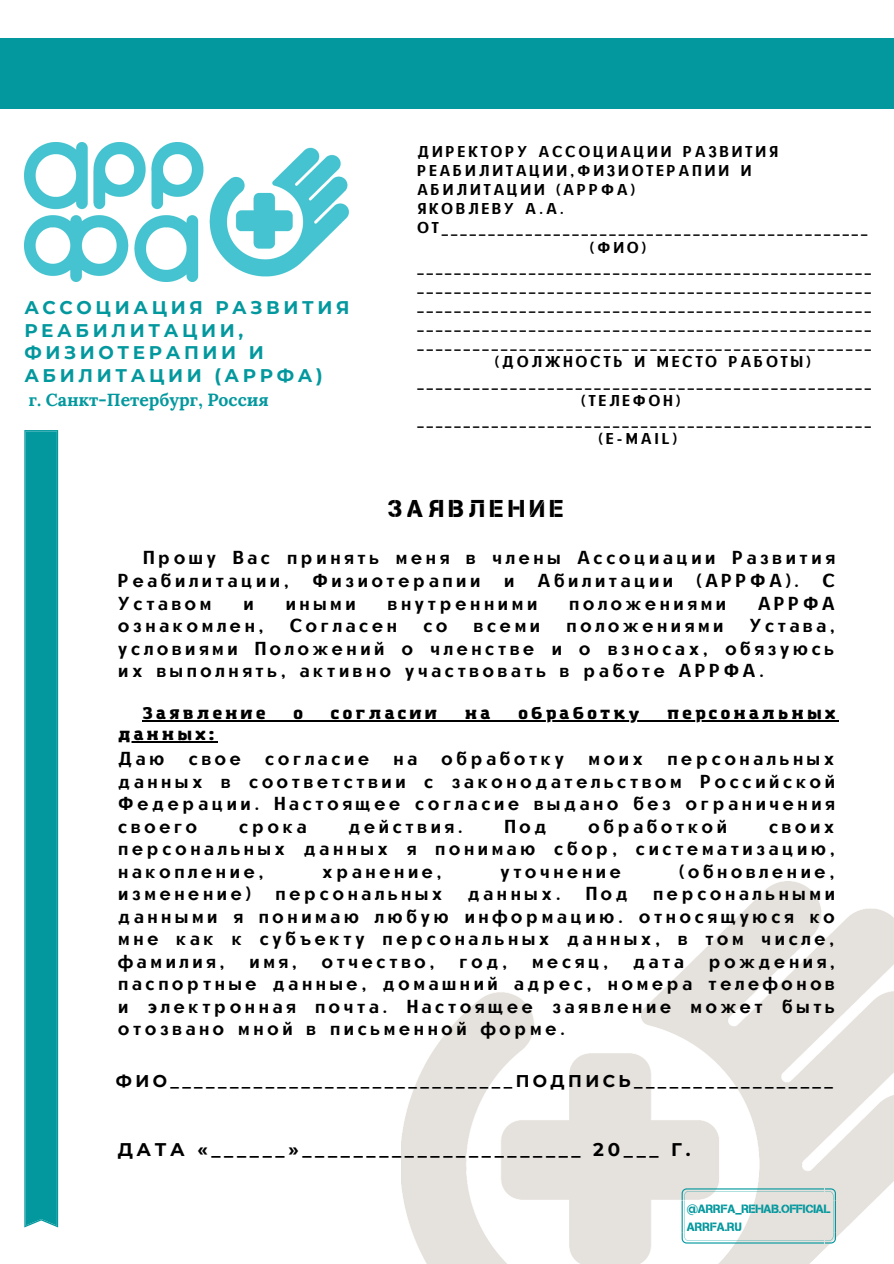
<style>
.page{position:relative;width:894px;height:1264px;background:#fff}
.page>*{position:absolute;margin:0;border:0;box-sizing:border-box;transform-origin:0 0}
.t1{font:24.3px "Capture Smallz Clean";letter-spacing:.2em;color:#000}
.t2{font:18.3px/22.5px "CAT Neuzeit";letter-spacing:.2em;color:#000;text-align:justify}
.t3{font:700 18.3px/22.5px "Montserrat";letter-spacing:.2em;color:#03989e}
.t4{font:700 18.3px "Montserrat";letter-spacing:.2em;color:#000}
.t5{font:700 17.55px "Lora";color:#03989e}
.t6{font:700 16.95px "Montserrat";letter-spacing:.2em;color:#000}
.t7{font:900 16.8px "Amazing Grotesk";letter-spacing:.2em;color:#000}
.t8{font:15.3px/19.2px "CAT Neuzeit";letter-spacing:.2em;color:#000}
.t9{font:12px "Capture Smallz Clean";letter-spacing:-.01em;color:#03989e}
</style>
<div class="page">
<div style="left:0;top:38px;width:893px;height:71px;background:#03989e"></div>
<svg style="left:24px;top:430px;width:34px;height:797px;background:#0a9ba0"></svg>
<img style="left:401px;top:881px;width:492px;height:382px">
<img style="left:24px;top:143px;width:325px;height:138px">
<hr style="left:142px;top:720px;width:696px;height:1px;background:#000">
<hr style="left:118px;top:741px;width:100px;height:1px;background:#000">
<svg style="left:681px;top:1188px;width:154px;height:55px"></svg>
<p class="t3" style="left:24px;top:296px;width:327px">АССОЦИАЦИЯ РАЗВИТИЯ<br>РЕАБИЛИТАЦИИ,<br>ФИЗИОТЕРАПИИ И<br>АБИЛИТАЦИИ (АРРФА)</p>
<p class="t5" style="left:28px;top:388px;width:242px">г. Санкт-Петербург, Россия</p>
<p class="t8" style="left:417px;top:141px;width:362px">ДИРЕКТОРУ АССОЦИАЦИИ РАЗВИТИЯ<br>РЕАБИЛИТАЦИИ,ФИЗИОТЕРАПИИ И<br>АБИЛИТАЦИИ (АРРФА)</p>
<p class="t8" style="left:417px;top:199px;width:148px">ЯКОВЛЕВУ А.А.</p>
<p class="t8" style="left:417px;top:218px;width:451px">ОТ______________________________________________</p>
<p class="t8" style="left:590px;top:237px;width:57px">(ФИО)</p>
<p class="t8" style="left:417px;top:256px;width:455px;text-align:justify">_________________________________________________ _________________________________________________ _________________________________________________ _________________________________________________</p>
<p class="t8" style="left:417px;top:333px;width:455px">_________________________________________________</p>
<p class="t8" style="left:495px;top:352px;width:316px">(ДОЛЖНОСТЬ И МЕСТО РАБОТЫ)</p>
<p class="t8" style="left:417px;top:371px;width:455px">_________________________________________________</p>
<p class="t8" style="left:581px;top:390px;width:100px">(ТЕЛЕФОН)</p>
<p class="t8" style="left:417px;top:409px;width:455px">_________________________________________________</p>
<p class="t8" style="left:598px;top:429px;width:79px">(E-MAIL)</p>
<p class="t1" style="left:388px;top:495px;width:177px">ЗАЯВЛЕНИЕ</p>
<p class="t2" style="left:118px;top:546px;width:718px;text-indent:25px">Прошу Вас принять меня в члены Ассоциации Развития<br>Реабилитации,</p>
<p class="t2" style="left:312px;top:569px;width:169px">Физиотерапии</p>
<p class="t2" style="left:504px;top:569px;width:12px">и</p>
<p class="t2" style="left:537px;top:569px;width:137px">Абилитации</p>
<p class="t2" style="left:696px;top:569px;width:104px">(АРРФА).</p>
<p class="t2" style="left:822px;top:569px;width:14px">С</p>
<p class="t2" style="left:118px;top:591px;width:95px">Уставом</p>
<p class="t2" style="left:243px;top:591px;width:12px">и</p>
<p class="t2" style="left:286px;top:591px;width:71px">иными</p>
<p class="t2" style="left:387px;top:591px;width:151px">внутренними</p>
<p class="t2" style="left:569px;top:591px;width:158px">положениями</p>
<p class="t2" style="left:758px;top:591px;width:78px">АРРФА</p>
<p class="t2" style="left:118px;top:614px;width:147px">ознакомлен,</p>
<p class="t2" style="left:290px;top:614px;width:108px">Согласен</p>
<p class="t2" style="left:423px;top:614px;width:26px">со</p>
<p class="t2" style="left:474px;top:614px;width:68px">всеми</p>
<p class="t2" style="left:566px;top:614px;width:158px">положениями</p>
<p class="t2" style="left:118px;top:614px;width:718px;text-indent:631px">Устава, условиями Положений о членстве и о взносах, обязуюсь их выполнять, активно участвовать в работе АРРФА.</p>
<p class="t7" style="left:142px;top:706px;width:124px">Заявление</p>
<p class="t7" style="left:293px;top:706px;width:11px">о</p>
<p class="t7" style="left:331px;top:706px;width:108px">согласии</p>
<p class="t7" style="left:465px;top:706px;width:27px">на</p>
<p class="t7" style="left:518px;top:706px;width:123px">обработку</p>
<p class="t7" style="left:667px;top:706px;width:169px">персональных</p>
<p class="t7" style="left:118px;top:727px;width:97px">данных:</p>
<p class="t2" style="left:118px;top:747px;width:48px">Даю</p>
<p class="t2" style="left:189px;top:747px;width:54px">свое</p>
<p class="t2" style="left:265px;top:747px;width:105px">согласие</p>
<p class="t2" style="left:393px;top:747px;width:25px">на</p>
<p class="t2" style="left:441px;top:747px;width:124px">обработку</p>
<p class="t2" style="left:588px;top:747px;width:56px">моих</p>
<p class="t2" style="left:118px;top:747px;width:718px;text-indent:549px">персональных данных в соответствии с законодательством Российской Федерации. Настоящее согласие выдано без ограничения своего</p>
<p class="t2" style="left:239px;top:814px;width:69px">срока</p>
<p class="t2" style="left:348px;top:814px;width:116px">действия.</p>
<p class="t2" style="left:504px;top:814px;width:43px">Под</p>
<p class="t2" style="left:588px;top:814px;width:140px">обработкой</p>
<p class="t2" style="left:118px;top:814px;width:717px;text-indent:650px">своих персональных данных я понимаю сбор, систематизацию, накопление,</p>
<p class="t2" style="left:322px;top:859px;width:121px">хранение,</p>
<p class="t2" style="left:500px;top:859px;width:122px">уточнение</p>
<p class="t2" style="left:679px;top:859px;width:156px">(обновление,</p>
<p class="t2" style="left:118px;top:882px;width:133px">изменение)</p>
<p class="t2" style="left:275px;top:882px;width:168px">персональных</p>
<p class="t2" style="left:467px;top:882px;width:94px">данных.</p>
<p class="t2" style="left:586px;top:882px;width:43px">Под</p>
<p class="t2" style="left:118px;top:882px;width:717px;text-indent:534px">персональными данными я понимаю любую информацию. относящуюся ко мне как к субъекту персональных данных, в том числе, фамилия,</p>
<p class="t2" style="left:118px;top:949px;width:718px;text-indent:590px">рождения, паспортные данные, домашний адрес, номера телефонов и электронная почта. Настоящее заявление может быть отозвано мной в письменной форме.</p>
<p class="t6" style="left:116px;top:1070px;width:718px">ФИО_____________________________ПОДПИСЬ_________________</p>
<p class="t2" style="left:249px;top:949px;width:49px">имя,</p>
<p class="t2" style="left:322px;top:949px;width:114px">отчество,</p>
<p class="t2" style="left:459px;top:949px;width:49px">год,</p>
<p class="t2" style="left:532px;top:949px;width:78px">месяц,</p>
<p class="t2" style="left:633px;top:949px;width:52px">дата</p>
<p class="t4" style="left:118px;top:1137px;width:574px">ДАТА «______»______________________ 20___ Г.</p>
<p class="t9" style="left:687px;top:1202px;width:145px">@ARRFA_REHAB.OFFICIAL</p>
<p class="t9" style="left:687px;top:1220px;width:56px">ARRFA.RU</p>
</div>
